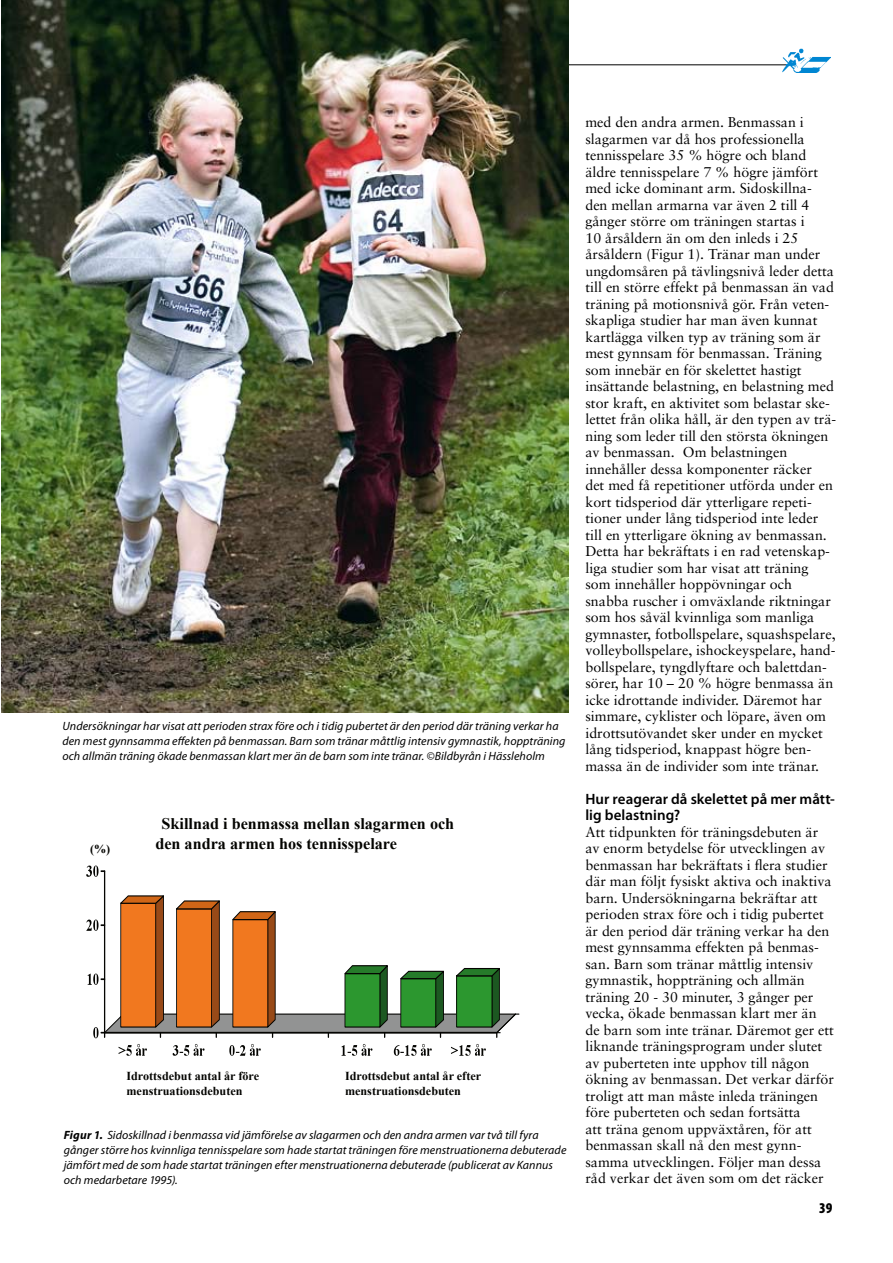
<style>
.page{position:relative;width:893px;height:1263px;background:#fff}
.page>*{position:absolute;margin:0;border:0;box-sizing:border-box;transform-origin:0 0}
.t1{font:700 16.2px/19.5px "Times New Roman";color:#040401}
.t2{font:600 15px/16.5px "Myriad Pro";color:#000}
.t3{font:900 condensed 15px "Myriad Pro";color:#000}
.t4{font:14.25px/16.5px "Sabon";color:#000}
.t5{font:700 12.15px "Times New Roman";color:#040401}
.t6{font:italic 12px/15px "Myriad Pro";letter-spacing:.005em;color:#000}
.s1{font-weight:700}
</style>
<div class="page">
<hr style="left:63px;top:64px;width:723px;height:1px;background:#000">
<img style="left:779px;top:48px;width:51px;height:24px">
<svg style="left:119px;top:1044px;width:28px;height:12px"></svg>
<svg style="left:173px;top:1044px;width:31px;height:12px"></svg>
<svg style="left:229px;top:1044px;width:32px;height:12px"></svg>
<svg style="left:341px;top:1044px;width:31px;height:12px"></svg>
<svg style="left:394px;top:1044px;width:38px;height:12px"></svg>
<svg style="left:451px;top:1044px;width:35px;height:12px"></svg>
<svg style="left:86px;top:865px;width:433px;height:173px"></svg>
<img style="left:1px;top:0;width:567px;height:712px">
<p class="t6" style="left:62px;top:718px;width:505px">Undersökningar har visat att perioden strax före och i tidig pubertet är den period där träning verkar ha den mest gynnsamma effekten på benmassan. Barn som tränar måttlig intensiv gymnastik, hoppträning och allmän träning ökade benmassan klart mer än de barn som inte tränar. ©Bildbyrån i Hässleholm</p>
<p class="t5" style="left:90px;top:845px;width:22px">(%)</p>
<p class="t1" style="left:155px;top:815px;width:300px;text-indent:6px">Skillnad i benmassa mellan slagarmen och den andra armen hos tennisspelare</p>
<p class="t5" style="left:126px;top:1071px;width:134px">Idrottsdebut antal år före</p>
<p class="t5" style="left:345px;top:1071px;width:138px">Idrottsdebut antal år efter</p>
<p class="t5" style="left:126px;top:1086px;width:117px">menstruationsdebuten</p>
<p class="t5" style="left:345px;top:1086px;width:117px">menstruationsdebuten</p>
<p class="t6" style="left:64px;top:1127px;width:504px"><span class="s1">Figur 1.</span> Sidoskillnad i benmassa vid jämförelse av slagarmen och den andra armen var två till fyra gånger större hos kvinnliga tennisspelare som hade startat träningen före menstruationerna debuterade jämfört med de som hade startat träningen efter menstruationerna debuterade (publicerat av Kannus och medarbetare 1995).</p>
<p class="t4" style="left:585px;top:114px;width:252px">med den andra armen. Benmassan i slagarmen var då hos professionella tennisspelare 35 % högre och bland äldre tennisspelare 7 % högre jämfört med icke dominant arm. Sidoskillna&shy;den mellan armarna var även 2 till 4 gånger större om träningen startas i<br>10 årsåldern än om den inleds i 25 årsåldern (Figur 1). Tränar man under ungdomsåren på tävlingsnivå leder detta till en större effekt på benmassan än vad träning på motionsnivå gör. Från veten&shy;skapliga studier har man även kunnat kartlägga vilken typ av träning som är mest gynnsam för benmassan. Träning som innebär en för skelettet hastigt insättande belastning, en belastning med stor kraft, en aktivitet som belastar ske&shy;lettet från olika håll, är den typen av trä&shy;ning som leder till den största ökningen av benmassan. Om belastningen innehåller dessa komponenter räcker<br>det med få repetitioner utförda under en kort tidsperiod där ytterligare repeti&shy;tioner under lång tidsperiod inte leder till en ytterligare ökning av benmassan.<br>Detta har bekräftats i en rad vetenskap&shy;liga studier som har visat att träning som innehåller hoppövningar och snabba ruscher i omväxlande riktningar som hos såväl kvinnliga som manliga gymnaster, fotbollspelare, squashspelare, volleybollspelare, ishockeyspelare, hand&shy;bollspelare, tyngdlyftare och balettdan&shy;sörer, har 10 – 20 % högre benmassa än icke idrottande individer. Däremot har simmare, cyklister och löpare, även om idrottsutövandet sker under en mycket lång tidsperiod, knappast högre ben&shy;massa än de individer som inte tränar.</p>
<p class="t2" style="left:585px;top:791px;width:251px">Hur reagerar då skelettet på mer mått&shy;lig belastning?</p>
<p class="t4" style="left:585px;top:823px;width:250px">Att tidpunkten för träningsdebuten är av enorm betydelse för utvecklingen av benmassan har bekräftats i flera studier där man följt fysiskt aktiva och inaktiva barn. Undersökningarna bekräftar att perioden strax före och i tidig pubertet är den period där träning verkar ha den mest gynnsamma effekten på benmas&shy;san. Barn som tränar måttlig intensiv gymnastik, hoppträning och allmän träning 20 - 30 minuter, 3 gånger per vecka, ökade benmassan klart mer än de barn som inte tränar. Däremot ger ett liknande träningsprogram under slutet av puberteten inte upphov till någon ökning av benmassan. Det verkar därför troligt att man måste inleda träningen före puberteten och sedan fortsätta<br>att träna genom uppväxtåren, för att benmassan skall nå den mest gynn&shy;samma utvecklingen. Följer man dessa råd verkar det även som om det räcker</p>
<p class="t3" style="left:819px;top:1199px;width:15px">39</p>
</div>
